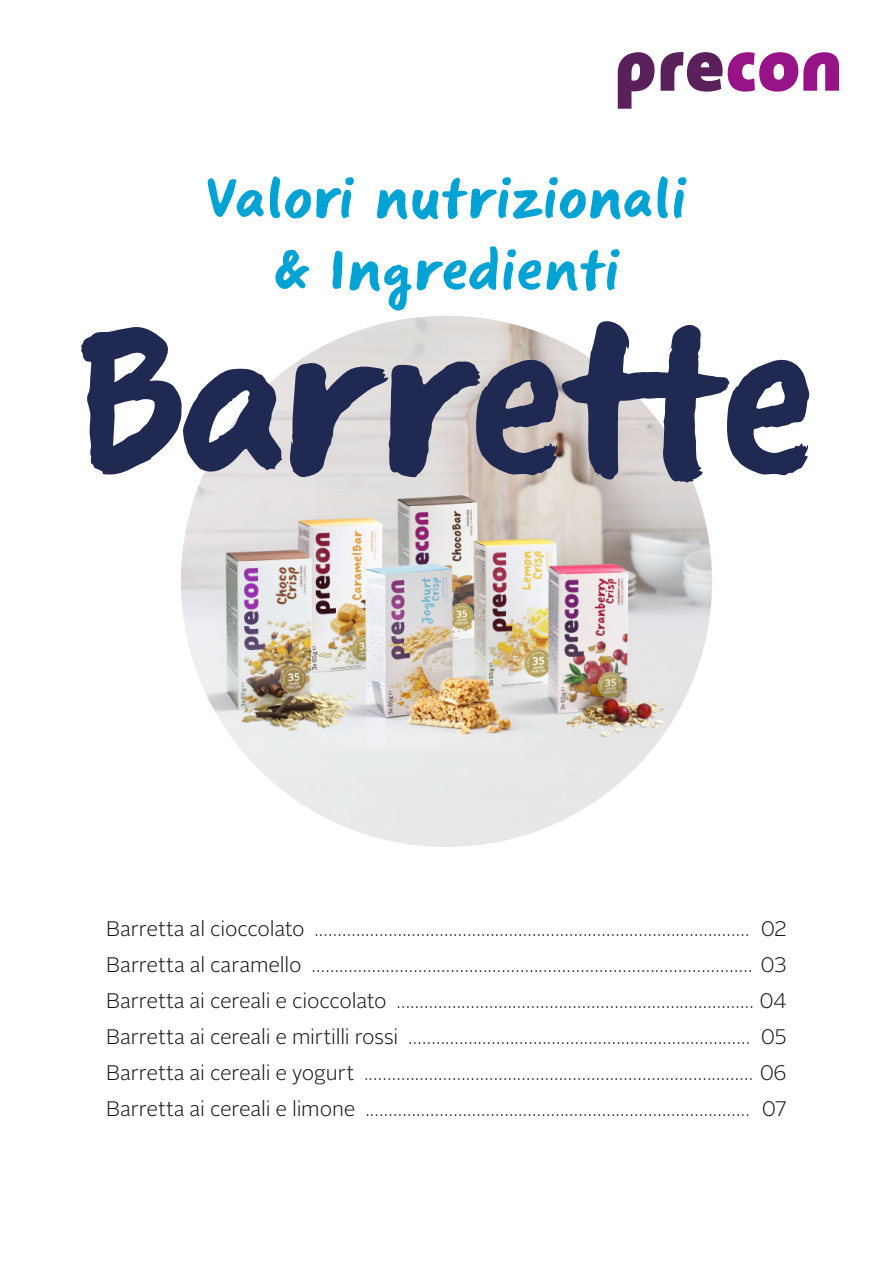
<style>
.page{position:relative;width:893px;height:1263px;background:#fff}
.page>*{position:absolute;margin:0;border:0;box-sizing:border-box;transform-origin:0 0}
.t1{font:195px "Precon Sharpie Pro";letter-spacing:-.065em;color:#1f2952;scale:.95 1}
.t2{font:51px/72px "Precon Sharpie Pro";letter-spacing:-.01em;color:#00a3d4;text-align:center}
.t3{font:300 18px/36px "Alright Sans";color:#151616;text-align:justify}
.s1{font-size:21px}
</style>
<div class="page">
<img style="left:181px;top:316px;width:531px;height:531px;border-radius:50%">
<svg style="left:661px;top:52px;width:178px;height:40px"></svg>
<svg style="left:618px;top:52px;width:37px;height:57px"></svg>
<h2 class="t2" style="left:205px;top:171px;width:485px">Valori nutrizionali &amp; Ingredienti</h2>
<h1 class="t1" style="left:67px;top:310px;width:795px">Barrette</h1>
<p class="t3" style="left:106px;top:913px;width:682px"><span class="s1">Barretta al cioccolato</span> .............................................................................................. <span class="s1">02<br>Barretta al caramello</span> ............................................................................................... <span class="s1">03<br>Barretta ai cereali e cioccolato</span> ............................................................................. <span class="s1">04<br>Barretta ai cereali e mirtilli rossi</span> .......................................................................... <span class="s1">05<br>Barretta ai cereali e yogurt</span> .................................................................................... <span class="s1">06<br>Barretta ai cereali e limone</span> ................................................................................... <span class="s1">07</span></p>
</div>
